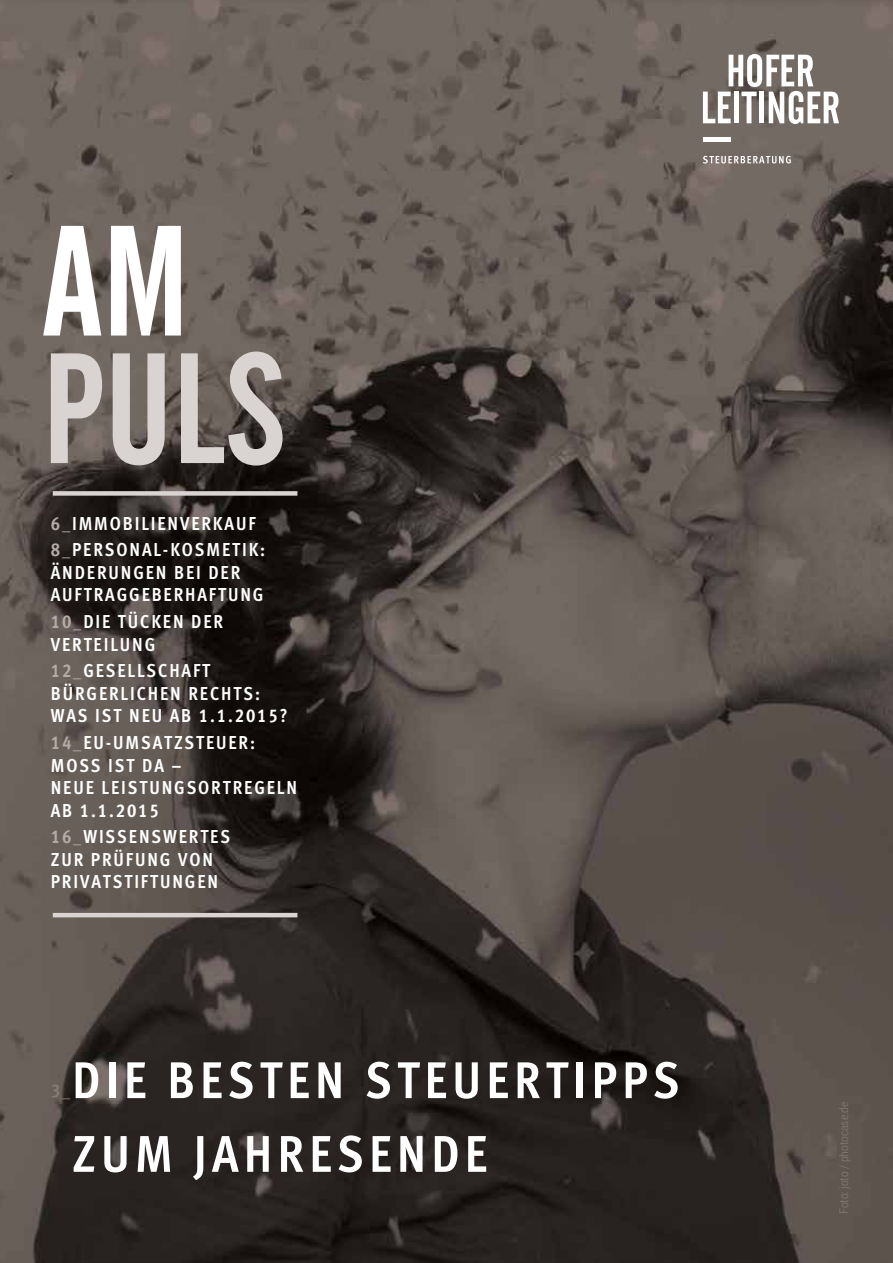
<style>
.page{position:relative;width:893px;height:1263px;background:#fff}
.page>*{position:absolute;margin:0;border:0;box-sizing:border-box;transform-origin:0 0}
.t1{font:155.25px "Alternate Gothic No 2 BT";color:#d9d4d2}
.t2{font:155.25px "Alternate Gothic No 2 BT";color:#fff}
.t3{font:51.6px/73.7px "Meta Cond Bold LF";letter-spacing:.1em;color:#fff}
.t4{font:18.75px/22.5px "Meta Cond Bold LF";letter-spacing:.1em;color:#fff}
.t5{font:18.75px "Meta Cond Bold LF";color:#877b76}
.t6{font:300 12px "Roboto Condensed";color:#877b76}
.s1{color:#b5aca8}
</style>
<div class="page">
<img style="left:0;top:0;width:893px;height:1263px">
<hr style="left:53px;top:913px;width:244px;height:4px;background:#d9d4d2">
<div style="left:53px;top:491px;width:244px;height:5px;background:#d9d4d2"></div>
<div style="left:703px;top:137px;width:28px;height:5px;background:#fff"></div>
<svg style="left:703px;top:54px;width:136px;height:70px"></svg>
<svg style="left:703px;top:156px;width:88px;height:7px"></svg>
<h1 class="t2" style="left:42px;top:195px;width:149px">AM</h1>
<h1 class="t1" style="left:42px;top:323px;width:245px">PULS</h1>
<p class="t4" style="left:51px;top:509px;width:216px;line-height:26.7px"><span class="s1">6_</span>IMMOBILIENVERKAUF<br><span class="s1">8_</span>PERSONAL-KOSMETIK:</p>
<p class="t4" style="left:51px;top:561px;width:214px">ÄNDERUNGEN BEI DER<br>AUFTRAGGEBERHAFTUNG</p>
<p class="t4" style="left:51px;top:610px;width:174px"><span class="s1">10_</span>DIE TÜCKEN DER<br>VERTEILUNG</p>
<p class="t4" style="left:51px;top:659px;width:238px"><span class="s1">12_</span>GESELLSCHAFT<br>BÜRGERLICHEN RECHTS:<br>WAS IST NEU AB 1.1.2015?</p>
<p class="t4" style="left:51px;top:731px;width:248px"><span class="s1">14_</span>EU-UMSATZSTEUER:<br>MOSS IST DA –<br>NEUE LEISTUNGSORTREGELN<br>AB 1.1.2015</p>
<p class="t4" style="left:51px;top:825px;width:181px"><span class="s1">16_</span>WISSENSWERTES<br>ZUR PRÜFUNG VON<br>PRIVATSTIFTUNGEN</p>
<h2 class="t3" style="left:72px;top:1043px;width:609px">DIE BESTEN STEUERTIPPS<br>ZUM JAHRESENDE</h2>
<p class="t5" style="left:51px;top:1080px;width:21px">3_</p>
<p class="t6" style="left:836px;top:1214px;width:114px;rotate:-90deg">Foto: joto / photocase.de</p>
</div>
